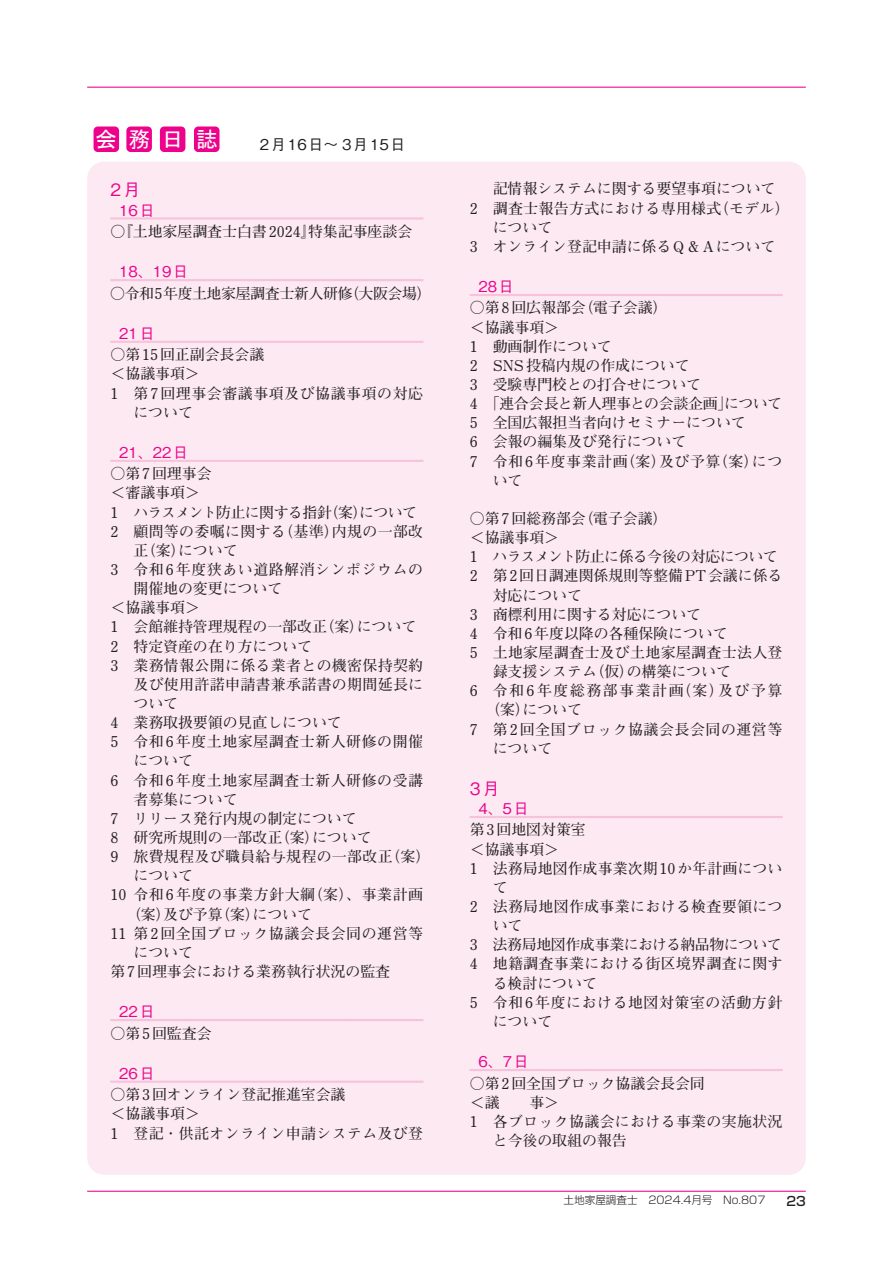
<style>
.page{position:relative;width:893px;height:1263px;background:#fff}
.page>*{position:absolute;margin:0;border:0;box-sizing:border-box;transform-origin:0 0}
.t1{font:21.6px "MS Gothic";color:#fff}
.t2{font:500 16.95px "Gothic BBB Pr 6 N";color:#ed028c}
.t3{font:700 14.85px/19.2px "Futo Min A101 Pr 6 N";color:#231f20}
.t4{font:700 14.85px/19.2px "Futo Min A101 Pr 6 N";letter-spacing:.025em;color:#231f20}
.t5{font:700 14.85px "Futo Min A101 Pr 6 N";letter-spacing:.04em;color:#231f20}
.t6{font:500 14.85px "Gothic BBB Pr 6 N";letter-spacing:.06em;color:#ed028c}
.t7{font:700 14.85px "Futo Min A101 Pr 6 N";letter-spacing:-.02em;color:#231f20}
.t8{font:700 14.85px "Futo Min A101 Pr 6 N";letter-spacing:-.045em;color:#231f20}
.t9{font:700 14.85px "Futo Min A101 Pr 6 N";letter-spacing:.045em;color:#231f20}
.t10{font:700 14.85px "Futo Min A101 Pr 6 N";letter-spacing:-.035em;color:#231f20}
.t11{font:700 14.85px "Futo Min A101 Pr 6 N";letter-spacing:-.03em;color:#231f20}
.t12{font:700 14.85px "Futo Min A101 Pr 6 N";letter-spacing:.105em;color:#231f20}
.t13{font:500 14.85px "Gothic BBB Pr 6 N";letter-spacing:.125em;color:#231f20}
.t14{font:500 12.75px "Shin Go Pr 6 N";color:#231f20}
.t15{font:300 10.65px "Shin Go Pr 6 N";color:#231f20}
</style>
<div class="page">
<div style="left:87px;top:162px;width:719px;height:1013px;background:#fce9f1;border-radius:17px"></div>
<hr style="left:87px;top:87px;width:719px;height:1px;background:#ed028c">
<hr style="left:87px;top:1191px;width:719px;height:1px;background:#ed028c">
<div style="left:94px;top:126px;width:25px;height:26px;background:#ed028c;border-radius:4px"></div>
<div style="left:194px;top:126px;width:25px;height:26px;background:#ed028c;border-radius:4px"></div>
<div style="left:160px;top:126px;width:25px;height:26px;background:#ed028c;border-radius:4px"></div>
<div style="left:126px;top:126px;width:26px;height:26px;background:#ed028c;border-radius:4px"></div>
<svg style="left:110px;top:217px;width:313px;height:3px"></svg>
<svg style="left:110px;top:279px;width:313px;height:2px"></svg>
<svg style="left:110px;top:340px;width:313px;height:3px"></svg>
<svg style="left:110px;top:460px;width:313px;height:2px"></svg>
<svg style="left:110px;top:1019px;width:313px;height:2px"></svg>
<svg style="left:110px;top:1080px;width:313px;height:3px"></svg>
<svg style="left:470px;top:294px;width:313px;height:2px"></svg>
<svg style="left:470px;top:816px;width:313px;height:2px"></svg>
<svg style="left:470px;top:1069px;width:313px;height:2px"></svg>
<h1 class="t1" style="left:96px;top:129px;width:124px">会務日誌</h1>
<p class="t13" style="left:260px;top:133px;width:147px">2月16日～ 3月15日</p>
<p class="t2" style="left:111px;top:176px;width:31px">2月</p>
<p class="t6" style="left:119px;top:198px;width:37px">16日</p>
<p class="t3" style="left:111px;top:221px;width:303px">○『土地家屋調査士白書2024』特集記事座談会</p>
<p class="t6" style="left:119px;top:260px;width:71px">18、19日</p>
<p class="t7" style="left:110px;top:281px;width:323px">○令和5年度土地家屋調査士新人研修（大阪会場）</p>
<p class="t6" style="left:119px;top:321px;width:37px">21日</p>
<p class="t3" style="left:111px;top:344px;width:155px">○第15回正副会長会議</p>
<p class="t3" style="left:111px;top:364px;width:91px">＜協議事項＞</p>
<p class="t5" style="left:111px;top:381px;width:314px">1 第7回理事会審議事項及び協議事項の対応</p>
<p class="t3" style="left:133px;top:402px;width:61px">について</p>
<p class="t6" style="left:119px;top:440px;width:71px">21、22日</p>
<p class="t3" style="left:111px;top:463px;width:103px">○第7回理事会</p>
<p class="t3" style="left:111px;top:483px;width:91px">＜審議事項＞</p>
<p class="t8" style="left:111px;top:500px;width:308px">1 ハラスメント防止に関する指針（案）について</p>
<p class="t4" style="left:111px;top:521px;width:314px">2 顧問等の委嘱に関する（基準）内規の一部改</p>
<p class="t3" style="left:133px;top:540px;width:106px">正（案）について</p>
<p class="t5" style="left:111px;top:558px;width:314px">3 令和6年度狭あい道路解消シンポジウムの</p>
<p class="t3" style="left:133px;top:578px;width:150px">開催地の変更について</p>
<p class="t3" style="left:111px;top:597px;width:91px">＜協議事項＞</p>
<p class="t3" style="left:111px;top:617px;width:307px">1 会館維持管理規程の一部改正（案）について</p>
<p class="t3" style="left:111px;top:636px;width:203px">2 特定資産の在り方について</p>
<p class="t4" style="left:111px;top:655px;width:314px">3 業務情報公開に係る業者との機密保持契約</p>
<p class="t4" style="left:133px;top:674px;width:291px">及び使用許諾申請書兼承諾書の期間延長に</p>
<p class="t3" style="left:133px;top:693px;width:46px">ついて</p>
<p class="t3" style="left:111px;top:712px;width:233px">4 業務取扱要領の見直しについて</p>
<p class="t5" style="left:111px;top:730px;width:314px">5 令和6年度土地家屋調査士新人研修の開催</p>
<p class="t3" style="left:133px;top:751px;width:61px">について</p>
<p class="t5" style="left:111px;top:768px;width:314px">6 令和6年度土地家屋調査士新人研修の受講</p>
<p class="t3" style="left:133px;top:789px;width:106px">者募集について</p>
<p class="t3" style="left:111px;top:808px;width:248px">7 リリース発行内規の制定について</p>
<p class="t3" style="left:111px;top:827px;width:262px">8 研究所規則の一部改正（案）について</p>
<p class="t4" style="left:111px;top:846px;width:322px">9 旅費規程及び職員給与規程の一部改正（案）</p>
<p class="t3" style="left:133px;top:865px;width:61px">について</p>
<p class="t9" style="left:111px;top:883px;width:314px">10 令和6年度の事業方針大綱（案）、事業計画</p>
<p class="t3" style="left:126px;top:904px;width:188px">（案）及び予算（案）について</p>
<p class="t5" style="left:111px;top:921px;width:314px">11 第2回全国ブロック協議会長会同の運営等</p>
<p class="t3" style="left:133px;top:942px;width:61px">について</p>
<p class="t3" style="left:111px;top:961px;width:281px">第7回理事会における業務執行状況の監査</p>
<p class="t6" style="left:119px;top:1000px;width:37px">22日</p>
<p class="t3" style="left:111px;top:1023px;width:103px">○第5回監査会</p>
<p class="t6" style="left:119px;top:1061px;width:37px">26日</p>
<p class="t4" style="left:111px;top:1084px;width:314px">○第3回オンライン登記推進室会議<br>＜協議事項＞<br>1 登記・供託オンライン申請システム及び登</p>
<p class="t3" style="left:493px;top:179px;width:284px">記情報システムに関する要望事項について</p>
<p class="t4" style="left:470px;top:198px;width:322px">2 調査士報告方式における専用様式（モデル）</p>
<p class="t3" style="left:493px;top:217px;width:61px">について</p>
<p class="t3" style="left:470px;top:236px;width:307px">3 オンライン登記申請に係るQ＆Aについて</p>
<p class="t6" style="left:478px;top:275px;width:37px">28日</p>
<p class="t3" style="left:470px;top:298px;width:199px">○第8回広報部会（電子会議）</p>
<p class="t3" style="left:470px;top:317px;width:91px">＜協議事項＞</p>
<p class="t3" style="left:470px;top:336px;width:143px">1 動画制作について</p>
<p class="t3" style="left:470px;top:355px;width:221px">2 SNS投稿内規の作成について</p>
<p class="t3" style="left:470px;top:374px;width:233px">3 受験専門校との打合せについて</p>
<p class="t3" style="left:470px;top:393px;width:314px">4 「連合会長と新人理事との会談企画」について</p>
<p class="t3" style="left:470px;top:412px;width:277px">5 全国広報担当者向けセミナーについて</p>
<p class="t3" style="left:470px;top:432px;width:218px">6 会報の編集及び発行について</p>
<p class="t5" style="left:470px;top:449px;width:314px">7 令和6年度事業計画（案）及び予算（案）につ</p>
<p class="t3" style="left:493px;top:470px;width:31px">いて</p>
<p class="t3" style="left:470px;top:508px;width:199px">○第7回総務部会（電子会議）</p>
<p class="t3" style="left:470px;top:527px;width:91px">＜協議事項＞</p>
<p class="t10" style="left:470px;top:545px;width:309px">1 ハラスメント防止に係る今後の対応について</p>
<p class="t3" style="left:470px;top:566px;width:314px">2 第2回日調連関係規則等整備PT会議に係る</p>
<p class="t3" style="left:493px;top:585px;width:91px">対応について</p>
<p class="t3" style="left:470px;top:604px;width:233px">3 商標利用に関する対応について</p>
<p class="t3" style="left:470px;top:623px;width:259px">4 令和6年度以降の各種保険について</p>
<p class="t4" style="left:470px;top:642px;width:314px">5 土地家屋調査士及び土地家屋調査士法人登</p>
<p class="t3" style="left:493px;top:661px;width:240px">録支援システム（仮）の構築について</p>
<p class="t12" style="left:470px;top:679px;width:314px">6 令和6年度総務部事業計画（案）及び予算</p>
<p class="t3" style="left:485px;top:700px;width:98px">（案）について</p>
<p class="t5" style="left:470px;top:717px;width:314px">7 第2回全国ブロック協議会長会同の運営等</p>
<p class="t3" style="left:493px;top:738px;width:61px">について</p>
<p class="t2" style="left:470px;top:775px;width:31px">3月</p>
<p class="t6" style="left:478px;top:797px;width:52px">4、5日</p>
<p class="t3" style="left:470px;top:820px;width:117px">第3回地図対策室</p>
<p class="t3" style="left:470px;top:839px;width:91px">＜協議事項＞</p>
<p class="t3" style="left:470px;top:858px;width:314px">1 法務局地図作成事業次期10か年計画につい</p>
<p class="t3" style="left:493px;top:877px;width:16px">て</p>
<p class="t4" style="left:470px;top:896px;width:314px">2 法務局地図作成事業における検査要領につ</p>
<p class="t3" style="left:493px;top:915px;width:31px">いて</p>
<p class="t11" style="left:470px;top:933px;width:313px">3 法務局地図作成事業における納品物について</p>
<p class="t4" style="left:470px;top:954px;width:314px">4 地籍調査事業における街区境界調査に関す</p>
<p class="t3" style="left:493px;top:973px;width:106px">る検討について</p>
<p class="t5" style="left:470px;top:990px;width:314px">5 令和6年度における地図対策室の活動方針</p>
<p class="t3" style="left:493px;top:1011px;width:61px">について</p>
<p class="t6" style="left:478px;top:1050px;width:52px">6、7日</p>
<p class="t3" style="left:470px;top:1073px;width:236px">○第2回全国ブロック協議会長会同＜議</p>
<p class="t3" style="left:529px;top:1092px;width:31px">事＞</p>
<p class="t4" style="left:470px;top:1111px;width:314px">1 各ブロック協議会における事業の実施状況</p>
<p class="t3" style="left:493px;top:1130px;width:135px">と今後の取組の報告</p>
<p class="t15" style="left:563px;top:1191px;width:203px">土地家屋調査士　2024.4月号　No.807</p>
<p class="t14" style="left:786px;top:1191px;width:21px">23</p>
</div>
